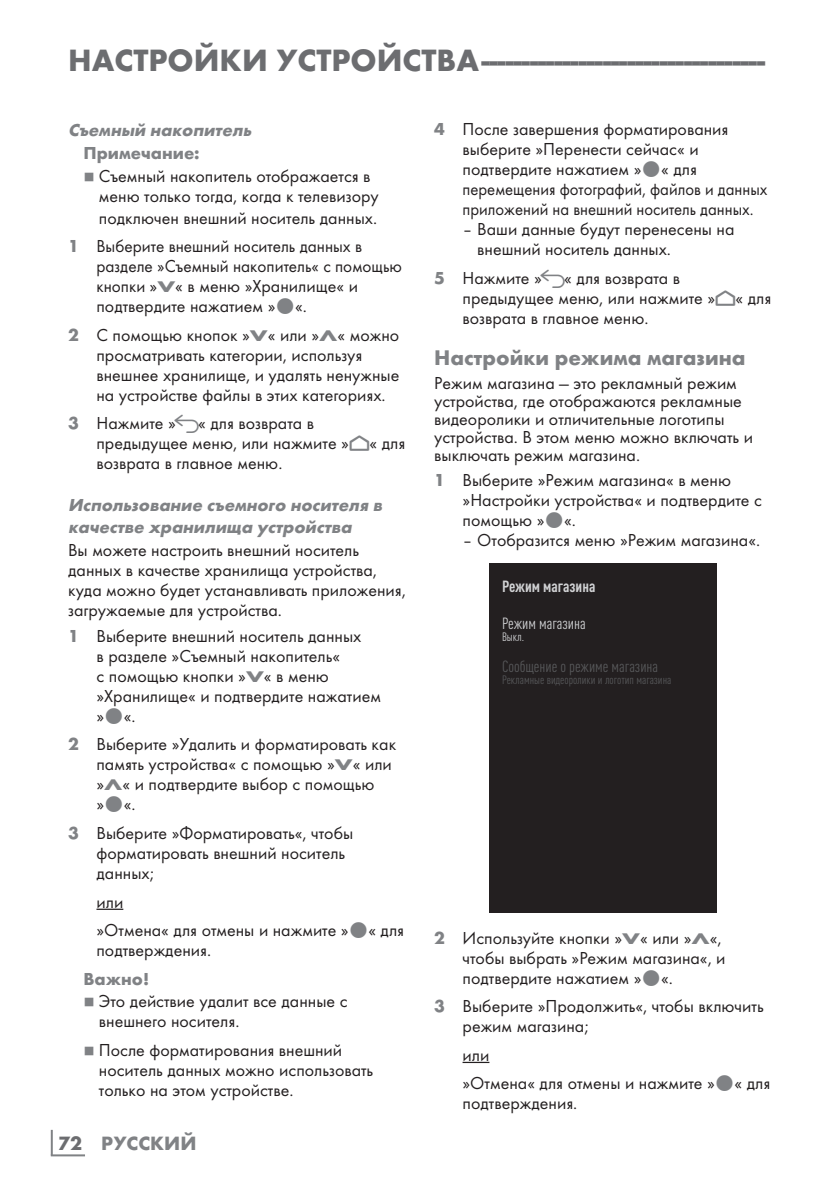
<style>
.page{position:relative;width:840px;height:1191px;background:#fff}
.page>*{position:absolute;margin:0;border:0;box-sizing:border-box;transform-origin:0 0}
.t1{font:700 32px "Futura TOT";color:#6c6d70}
.t2{font:700 22px "Futura TOT";color:#808285}
.t3{font:700 20px "Futura TOT";color:#808285}
.t4{font:18px/20px "Futura TOT Boo";color:#231f20}
.t5{font:18px/20px "Futura TOT Boo";color:#231f20;scale:.96 1}
.t6{font:italic 700 18px/22px "Futura TOT";color:#808285}
.t7{font:700 18px "Futura TOT";color:#808285}
.t8{font:condensed 16px "DIN Pro";color:#57585a}
.t9{font:700 condensed 16px "DIN Pro";color:#d1d2d4}
.t10{font:condensed 16px "DIN Pro";color:#d1d2d4}
.t11{font:condensed 12px "DIN Pro";color:#57585a}
.t12{font:condensed 12px "DIN Pro";color:#d1d2d4}
.t13{font:8px "Grund Son Se";color:#808285}
.s1{font-family:"Futura TOT";font-weight:700;color:#808285}
.s2{font-family:"Futura TOT";font-weight:700;font-size:16px;color:#808285}
.s3{font-family:"Arcelik TS9 Android";font-size:20px;color:#808285}
.s4{font-family:"Arcelik TS9 Android";font-size:24px;color:#808285}
.s5{color:#6c6d70}
</style>
<div class="page">
<hr style="left:51px;top:1129px;width:2px;height:26px;background:#808285">
<hr style="left:51px;top:1154px;width:34px;height:2px;background:#808285">
<hr style="left:96px;top:908px;width:27px;height:2px;background:#231f20">
<hr style="left:462px;top:1061px;width:27px;height:2px;background:#231f20">
<div style="left:489px;top:563px;width:227px;height:350px;background:#231f20"></div>
<h1 class="t1" style="left:68px;top:40px;width:698px">НАСТРОЙКИ УСТРОЙСТВА------------------------------------</h1>
<p class="t6" style="left:68px;top:119px;width:188px">Съемный накопитель</p>
<p class="t7" style="left:83px;top:142px;width:118px">Примечание:</p>
<p class="t13" style="left:83px;top:173px;width:13px">7</p>
<p class="t4" style="left:99px;top:166px;width:281px">Съемный накопитель отображается в меню только тогда, когда к телевизору</p>
<p class="t4" style="left:68px;top:203px;width:310px;line-height:28.6px;text-indent:31px">подключен внешний носитель данных.<br><span class="s1">1</span> Выберите внешний носитель данных в</p>
<p class="t5" style="left:96px;top:256px;width:319px">разделе »Съемный накопитель« с помощью кнопки »<span class="s2">V</span>« в меню »Хранилище« и подтвердите нажатием » «.</p>
<p class="t4" style="left:96px;top:325px;width:304px;text-indent:-28px"><span class="s1">2</span> С помощью кнопок »<span class="s2">V</span>« или »<span class="s2">Λ</span>« можно просматривать категории, используя внешнее хранилище, и удалять ненужные на устройстве файлы в этих категориях.</p>
<p class="t4" style="left:96px;top:413px;width:310px;text-indent:-28px"><span class="s1">3</span> Нажмите » <span class="s3">r</span>« для возврата в предыдущее меню, или нажмите »<span class="s4">p</span>« для возврата в главное меню.</p>
<p class="t6" style="left:68px;top:494px;width:319px">Использование съемного носителя в качестве хранилища устройства</p>
<p class="t4" style="left:68px;top:540px;width:339px">Вы можете настроить внешний носитель данных в качестве хранилища устройства, куда можно будет устанавливать приложения, загружаемые для устройства.</p>
<p class="t4" style="left:96px;top:626px;width:286px;text-indent:-28px"><span class="s1">1</span> Выберите внешний носитель данных<br>в разделе »Съемный накопитель«<br>с помощью кнопки »<span class="s2">V</span>« в меню »Хранилище« и подтвердите нажатием » «.</p>
<p class="t4" style="left:96px;top:734px;width:301px;text-indent:-28px"><span class="s1">2</span> Выберите »Удалить и форматировать как память устройства« с помощью »<span class="s2">V</span>« или »<span class="s2">Λ</span>« и подтвердите выбор с помощью<br>» «.</p>
<p class="t4" style="left:96px;top:823px;width:258px;text-indent:-28px"><span class="s1">3</span> Выберите »Форматировать«, чтобы форматировать внешний носитель данных;</p>
<p class="t4" style="left:96px;top:887px;width:309px;line-height:28.6px">или<br>»Отмена« для отмены и нажмите » « для</p>
<p class="t4" style="left:96px;top:940px;width:116px">подтверждения.</p>
<p class="t7" style="left:83px;top:967px;width:67px">Важно!</p>
<p class="t13" style="left:83px;top:998px;width:13px">7</p>
<p class="t4" style="left:99px;top:991px;width:250px">Это действие удалит все данные с внешнего носителя.</p>
<p class="t13" style="left:83px;top:1046px;width:13px">7</p>
<p class="t4" style="left:99px;top:1039px;width:276px">После форматирования внешний носитель данных можно использовать только на этом устройстве.</p>
<p class="t3" style="left:58px;top:1131px;width:140px"><span class="s5">72</span> РУССКИЙ</p>
<p class="t4" style="left:462px;top:119px;width:306px;text-indent:-28px"><span class="s1">4</span> После завершения форматирования выберите »Перенести сейчас« и подтвердите нажатием » « для перемещения фотографий, файлов и данных приложений на внешний носитель данных.</p>
<p class="t4" style="left:477px;top:219px;width:259px;text-indent:-15px">– Ваши данные будут перенесены на внешний носитель данных.</p>
<p class="t4" style="left:462px;top:268px;width:310px;text-indent:-28px"><span class="s1">5</span> Нажмите » <span class="s3">r</span>« для возврата в предыдущее меню, или нажмите »<span class="s4">p</span>« для возврата в главное меню.</p>
<p class="t2" style="left:434px;top:344px;width:313px">Настройки режима магазина</p>
<p class="t4" style="left:434px;top:373px;width:320px;line-height:18px">Режим магазина — это рекламный режим устройства, где отображаются рекламные видеоролики и отличительные логотипы устройства. В этом меню можно включать и выключать режим магазина.</p>
<p class="t4" style="left:462px;top:470px;width:301px;text-indent:-28px"><span class="s1">1</span> Выберите »Режим магазина« в меню »Настройки устройства« и подтвердите с помощью » «.</p>
<p class="t4" style="left:462px;top:530px;width:299px">– Отобразится меню »Режим магазина«.</p>
<p class="t9" style="left:501px;top:574px;width:95px">Режим магазина</p>
<p class="t10" style="left:501px;top:611px;width:85px">Режим магазина</p>
<p class="t12" style="left:501px;top:628px;width:24px">Выкл.</p>
<p class="t8" style="left:501px;top:655px;width:158px">Сообщение о режиме магазина</p>
<p class="t11" style="left:501px;top:671px;width:171px">Рекламные видеоролики и логотип магазина</p>
<p class="t4" style="left:462px;top:927px;width:264px;text-indent:-28px"><span class="s1">2</span> Используйте кнопки »<span class="s2">V</span>« или »<span class="s2">Λ</span>«, чтобы выбрать »Режим магазина«, и подтвердите нажатием » «.</p>
<p class="t4" style="left:462px;top:996px;width:302px;text-indent:-28px"><span class="s1">3</span> Выберите »Продолжить«, чтобы включить режим магазина;</p>
<p class="t4" style="left:462px;top:1040px;width:309px;line-height:28.6px">или<br>»Отмена« для отмены и нажмите » « для</p>
<p class="t4" style="left:462px;top:1093px;width:116px">подтверждения.</p>
</div>
